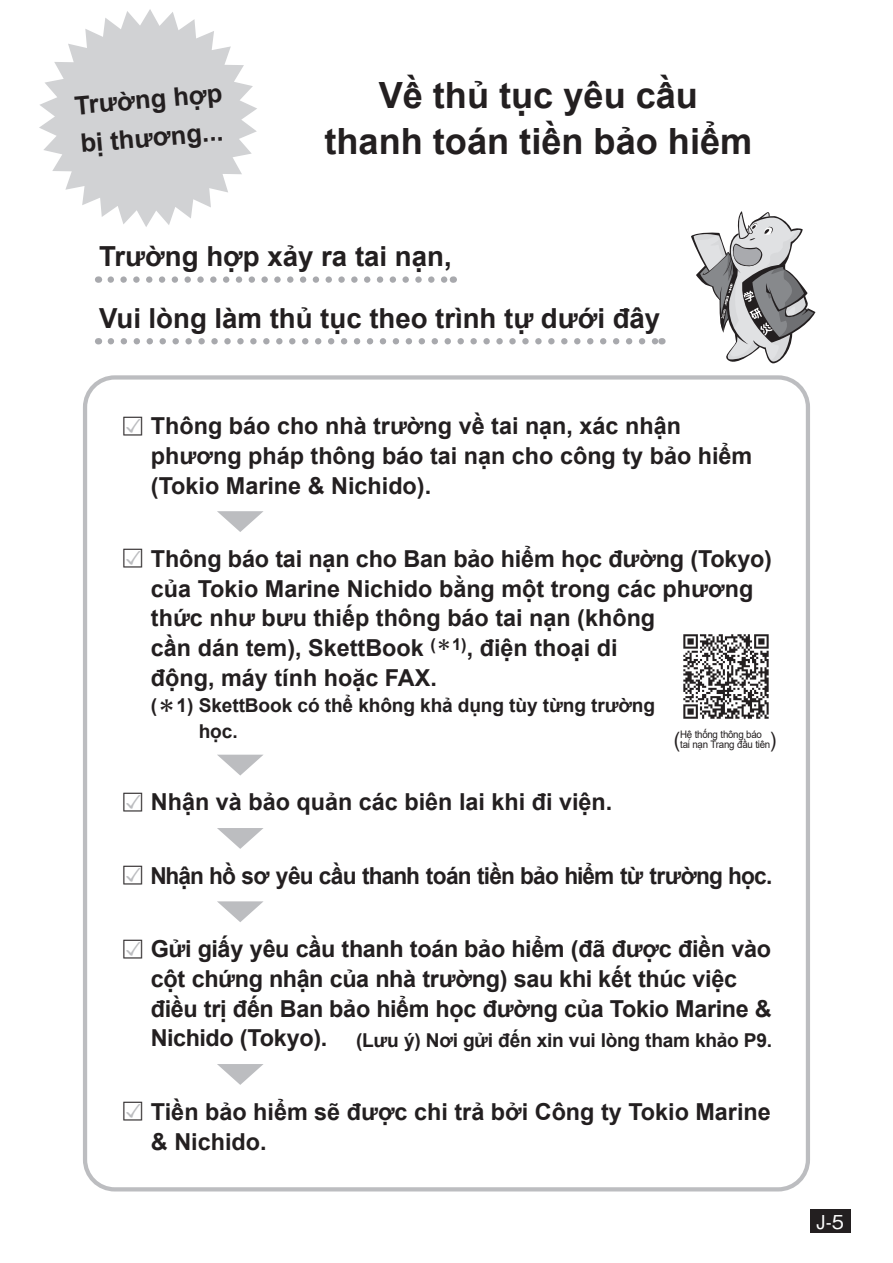
<style>
.page{position:relative;width:893px;height:1263px;background:#fff}
.page>*{position:absolute;margin:0;border:0;box-sizing:border-box;transform-origin:0 0}
.t1{font:700 36.15px/46.8px "Arial";color:#231f20;text-align:center}
.t2{font:34.05px "UD Shin Go Pr 6 N";color:#bcbdc0;scale:1.5 1}
.t3{font:700 27.6px "Arial";color:#231f20}
.t4{font:700 25.5px/38.2px "Arial";color:#231f20}
.t5{font:700 23.4px/29.7px "Arial";color:#231f20}
.t6{font:700 23.4px "Arial";letter-spacing:-.04em;color:#231f20}
.t7{font:700 19.2px/25.5px "Arial";letter-spacing:-.01em;color:#231f20}
.t8{font:500 19.2px "Gothic BBB Pr 6 N";color:#fff}
.t9{font:10.35px/10.4px "Arial";letter-spacing:-.03em;color:#231f20;scale:.94 1}
.s1{font-family:"Koz Go Pr 6 N"}
.s2{font-family:"Koz Go Pr 6 N";color:#bcbdc0}
.s3{font-size:23.4px}
.s4{font-size:20.7px}
</style>
<div class="page">
<svg style="left:39px;top:9px;width:218px;height:218px;fill:#d1d2d4"></svg>
<div style="left:83px;top:375px;width:727px;height:816px;border:4px solid #bcbdc0;border-radius:30px"></div>
<svg style="left:691px;top:211px;width:124px;height:152px"></svg>
<svg style="left:111px;top:276px;width:335px;height:7px"></svg>
<svg style="left:111px;top:338px;width:544px;height:6px"></svg>
<div style="left:810px;top:1209px;width:40px;height:24px;background:#231f20"></div>
<img style="left:683px;top:634px;width:86px;height:85px">
<p class="t4" style="left:73px;top:87px;width:150px;rotate:-5deg">Trường hợp bị thương...</p>
<h1 class="t1" style="left:324px;top:72px;width:429px">Về thủ tục yêu cầu<br>thanh toán tiền bảo hiểm</h1>
<p class="t3" style="left:99px;top:237px;width:354px">Trường hợp xảy ra tai nạn,</p>
<p class="t3" style="left:99px;top:299px;width:563px">Vui lòng làm thủ tục theo trình tự dưới đây</p>
<p class="t5" style="left:151px;top:411px;width:603px;text-indent:-30px"><span class="s1">□</span><span class="s2">✓</span> Thông báo cho nhà trường về tai nạn, xác nhận phương pháp thông báo tai nạn cho công ty bảo hiểm (Tokio Marine &amp; Nichido).</p>
<h2 class="t2" style="left:215px;top:493px;width:36px">▼</h2>
<p class="t5" style="left:151px;top:544px;width:623px;text-indent:-30px"><span class="s1">□</span><span class="s2">✓</span> Thông báo tai nạn cho Ban bảo hiểm học đường (Tokyo) của Tokio Marine Nichido bằng một trong các phương thức như bưu thiếp thông báo tai nạn (không<br>cần dán tem), SkettBook <sup>(</sup><sup>＊</sup><sup>1)</sup>, điện thoại di<br>động, máy tính hoặc FAX.</p>
<p class="t7" style="left:199px;top:693px;width:458px;text-indent:-48px">(<span class="s1">＊</span>1) SkettBook có thể không khả dụng tùy từng trường học.</p>
<h2 class="t2" style="left:215px;top:736px;width:36px">▼</h2>
<p class="t5" style="left:121px;top:787px;width:493px"><span class="s1">□</span><span class="s2">✓</span> Nhận và bảo quản các biên lai khi đi viện.</p>
<h2 class="t2" style="left:215px;top:809px;width:36px">▼</h2>
<p class="t6" style="left:121px;top:859px;width:653px"><span class="s1">□</span><span class="s2">✓</span> Nhận hồ sơ yêu cầu thanh toán tiền bảo hiểm từ trường học.</p>
<h2 class="t2" style="left:215px;top:883px;width:36px">▼</h2>
<p class="t5" style="left:151px;top:934px;width:622px;text-indent:-30px"><span class="s1">□</span><span class="s2">✓</span> Gửi giấy yêu cầu thanh toán bảo hiểm (đã được điền vào cột chứng nhận của nhà trường) sau khi kết thúc việc điều trị đến Ban bảo hiểm học đường của Tokio Marine &amp;</p>
<p class="t7" style="left:151px;top:1028px;width:623px"><span class="s3">Nichido (Tokyo).</span> (Lưu ý) Nơi gửi đến xin vui lòng tham khảo P9.</p>
<h2 class="t2" style="left:215px;top:1045px;width:36px">▼</h2>
<p class="t5" style="left:151px;top:1097px;width:621px;text-indent:-30px"><span class="s1">□</span><span class="s2">✓</span> Tiền bảo hiểm sẽ được chi trả bởi Công ty Tokio Marine &amp; Nichido.</p>
<p class="t9" style="left:680px;top:729px;width:104px;text-indent:-6px"><span class="s4">(</span>Hệ thống thông báo<br>tai nạn Trang đầu tiên<span class="s4">)</span></p>
<p class="t8" style="left:816px;top:1206px;width:29px">J-5</p>
</div>
